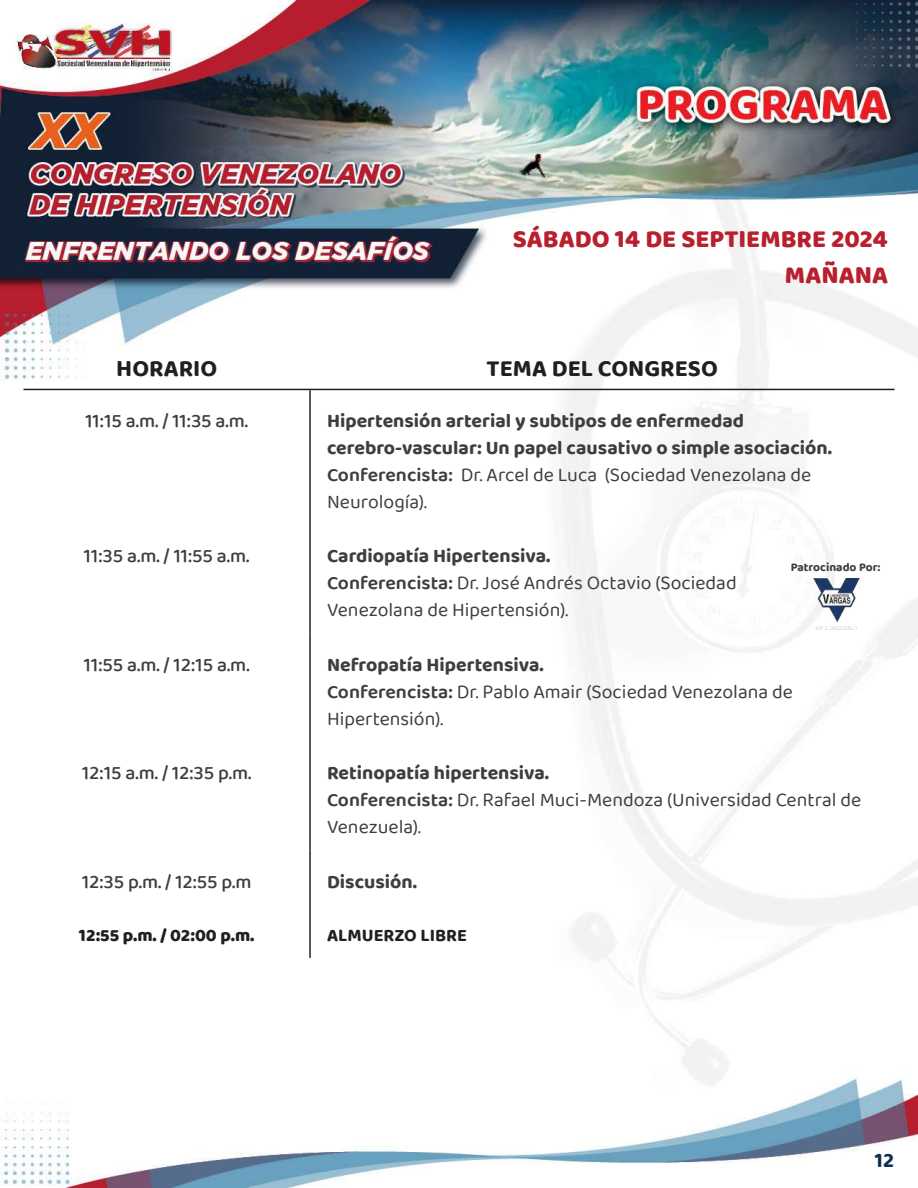
<style>
.page{position:relative;width:918px;height:1188px;background:#fff}
.page>*{position:absolute;margin:0;border:0;box-sizing:border-box;transform-origin:0 0}
.t1{font:800 25.5px/36px "Baloo 2";color:#b9202e;text-align:right}
.t2{font:700 24px "Baloo 2";color:#231f20}
.t3{font:700 21px "Baloo 2";color:#0d2f50}
.t4{font:19.5px/27px "Baloo 2";color:#3e3e3f}
.t5{font:700 19.5px/27px "Baloo 2";color:#3e3e3f}
.t6{font:500 19.5px "Baloo 2";color:#3e3e3f}
.t7{font:800 18px "Baloo 2";color:#231f20}
.t8{font:700 18px "Baloo 2";color:#231f20}
.t9{font:700 12px "Baloo 2";color:#3e3e3f}
.s1{font-weight:600}
.s2{font-weight:400}
.s3{font-weight:700}
</style>
<div class="page">
<img style="left:0;top:0;width:918px;height:1188px">
<hr style="left:24px;top:389px;width:286px;height:1px;background:#231f20">
<hr style="left:310px;top:389px;width:584px;height:1px;background:#231f20">
<hr style="left:309px;top:390px;width:2px;height:135px;background:#231f20">
<hr style="left:309px;top:525px;width:2px;height:108px;background:#231f20">
<hr style="left:309px;top:633px;width:2px;height:109px;background:#231f20">
<hr style="left:309px;top:742px;width:2px;height:108px;background:#231f20">
<hr style="left:309px;top:850px;width:2px;height:55px;background:#231f20">
<hr style="left:309px;top:905px;width:2px;height:53px;background:#231f20">
<img style="left:814px;top:579px;width:46px;height:51px">
<h1 class="t1" style="left:513px;top:220px;width:377px">SÁBADO 14 DE SEPTIEMBRE 2024<br>MAÑANA</h1>
<p class="t2" style="left:116px;top:354px;width:102px">HORARIO</p>
<p class="t2" style="left:487px;top:354px;width:233px">TEMA DEL CONGRESO</p>
<p class="t6" style="left:85px;top:407px;width:164px">11:15 a.m. / 11:35 a.m.</p>
<p class="t5" style="left:327px;top:407px;width:507px">Hipertensión arterial y subtipos de enfermedad cerebro-vascular: Un papel causativo o simple asociación.<br><span class="s1">Conferencista:</span> <span class="s2">Dr. Arcel de Luca (Sociedad Venezolana de Neurología).</span></p>
<p class="t6" style="left:84px;top:542px;width:167px">11:35 a.m. / 11:55 a.m.</p>
<p class="t4" style="left:327px;top:544px;width:411px"><span class="s3">Cardiopatía Hipertensiva.<br></span><span class="s1">Conferencista:</span> Dr. José Andrés Octavio (Sociedad<br>Venezolana de Hipertensión).</p>
<p class="t6" style="left:84px;top:651px;width:167px">11:55 a.m. / 12:15 a.m.</p>
<p class="t4" style="left:327px;top:652px;width:467px"><span class="s3">Nefropatía Hipertensiva.<br></span><span class="s1">Conferencista:</span> Dr. Pablo Amair (Sociedad Venezolana de<br>Hipertensión).</p>
<p class="t6" style="left:82px;top:759px;width:171px">12:15 a.m. / 12:35 p.m.</p>
<p class="t4" style="left:327px;top:761px;width:536px"><span class="s3">Retinopatía hipertensiva.<br></span><span class="s1">Conferencista:</span> Dr. Rafael Muci-Mendoza (Universidad Central de<br>Venezuela).</p>
<p class="t6" style="left:82px;top:868px;width:171px">12:35 p.m. / 12:55 p.m</p>
<p class="t5" style="left:327px;top:868px;width:92px">Discusión.</p>
<p class="t7" style="left:79px;top:924px;width:177px">12:55 p.m. / 02:00 p.m.</p>
<p class="t8" style="left:327px;top:924px;width:141px">ALMUERZO LIBRE</p>
<p class="t9" style="left:791px;top:560px;width:91px">Patrocinado Por:</p>
<p class="t3" style="left:875px;top:1147px;width:21px">12</p>
</div>
